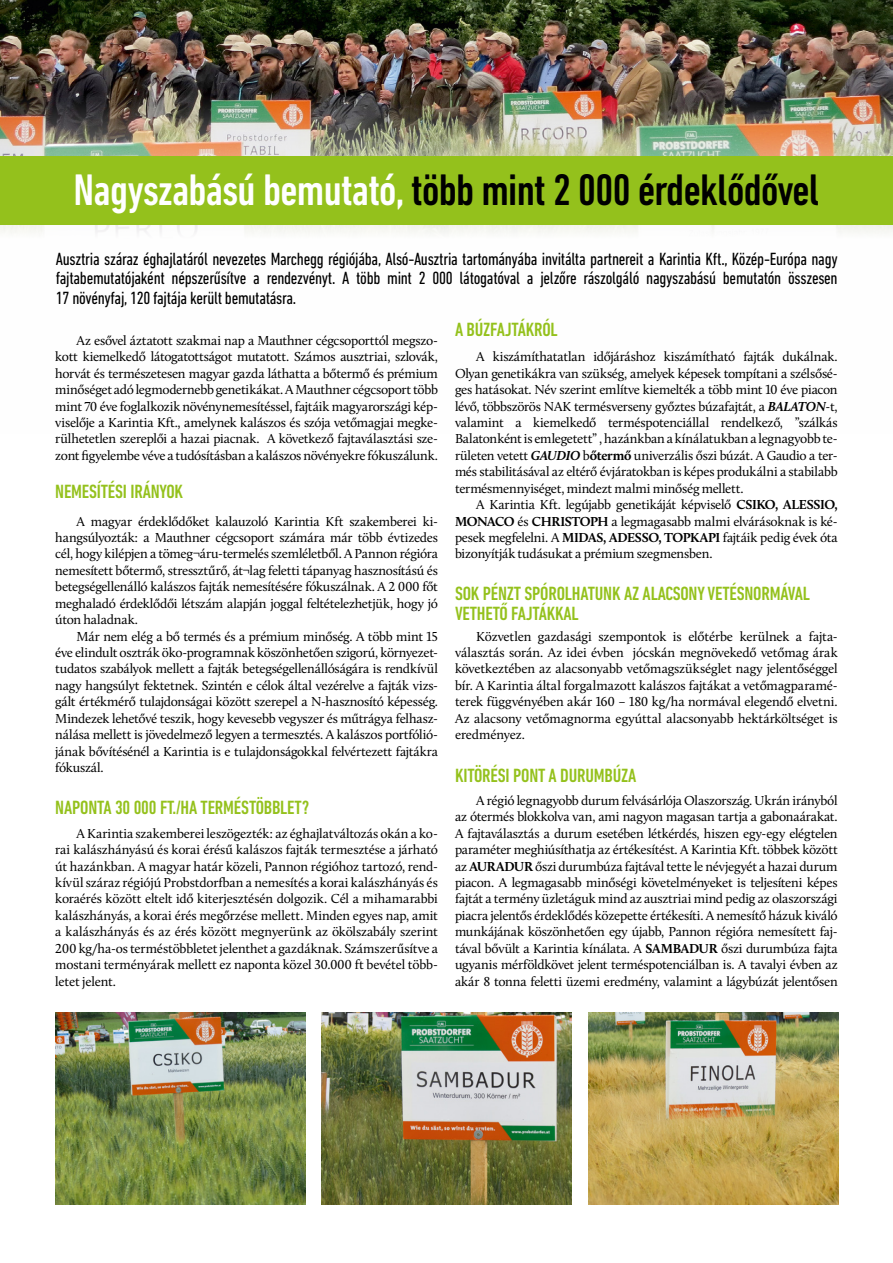
<style>
.page{position:relative;width:893px;height:1263px;background:#fff}
.page>*{position:absolute;margin:0;border:0;box-sizing:border-box;transform-origin:0 0}
.Főcím_1{font:500 condensed 45px "DIN Next LT Pro";letter-spacing:-.015em;color:#000}
.Alcím_2_soros{font:500 condensed 19.5px/20.2px "DIN Next LT Pro";letter-spacing:-.01em;color:#94c11c}
.Alcím_1_soros{font:500 condensed 19.5px "DIN Next LT Pro";letter-spacing:-.01em;color:#94c11c}
.Lead{font:condensed 18px/19.5px "DIN Next LT Pro";letter-spacing:-.015em;color:#000;text-align:justify}
.Kenyérszöveg{font:13.5px/16.5px "Calluna";letter-spacing:-.02em;color:#000;text-align:justify}
.s1{color:#fff}
.s2{font-weight:700;font-style:italic}
.s3{font-weight:700}
</style>
<div class="page">
<img style="left:0;top:0;width:893px;height:234px">
<img style="left:56px;top:1012px;width:249px;height:192px">
<img style="left:322px;top:1012px;width:249px;height:192px">
<img style="left:589px;top:1012px;width:249px;height:192px">
<div style="left:0;top:156px;width:893px;height:69px;background:#94c11c"></div>
<p class="Főcím_1" style="left:74px;top:165px;width:747px"><span class="s1">Nagyszabású bemutató,</span> több mint 2 000 érdeklődővel</p>
<p class="Lead" style="left:56px;top:249px;width:783px">Ausztria száraz éghajlatáról nevezetes Marchegg régiójába, Alsó-Ausztria tartományába invitálta partnereit a Karintia Kft., Közép-Európa nagy fajtabemutatójaként népszerűsítve a rendezvényt. A több mint 2 000 látogatóval a jelzőre rászolgáló nagyszabású bemutatón összesen 17 növényfaj, 120 fajtája került bemutatásra.</p>
<p class="Kenyérszöveg" style="left:55px;top:332px;width:384px;text-indent:21px">Az esővel áztatott szakmai nap a Mauthner cégcsoporttól megszo&shy;kott kiemelkedő látogatottságot mutatott. Számos ausztriai, szlovák, horvát és természetesen magyar gazda láthatta a bőtermő és prémium minőséget adó legmodernebb genetikákat. A Mauthner cégcsoport több mint 70 éve foglalkozik növénynemesítéssel, fajtáik magyarországi kép&shy;viselője a Karintia Kft., amelynek kalászos és szója vetőmagjai megke&shy;rülhetetlen szereplői a hazai piacnak. A következő fajtaválasztási sze&shy;zont figyelembe véve a tudósításban a kalászos növényekre fókuszálunk.</p>
<p class="Alcím_1_soros" style="left:55px;top:481px;width:129px">NEMESÍTÉSI IRÁNYOK</p>
<p class="Kenyérszöveg" style="left:55px;top:513px;width:384px;text-indent:21px">A magyar érdeklődőket kalauzoló Karintia Kft szakemberei ki&shy;hangsúlyozták: a Mauthner cégcsoport számára már több évtizedes cél, hogy kilépjen a tömeg¬áru-termelés szemléletből. A Pannon régióra nemesített bőtermő, stressztűrő, át¬lag feletti tápanyag hasznosítású és betegségellenálló kalászos fajták nemesítésére fókuszálnak. A 2 000 főt meghaladó érdeklődői létszám alapján joggal feltételezhetjük, hogy jó úton haladnak.</p>
<p class="Kenyérszöveg" style="left:55px;top:628px;width:384px;text-indent:21px">Már nem elég a bő termés és a prémium minőség. A több mint 15 éve elindult osztrák öko-programnak köszönhetően szigorú, környezet&shy;tudatos szabályok mellett a fajták betegségellenállóságára is rendkívül nagy hangsúlyt fektetnek. Szintén e célok által vezérelve a fajták vizs&shy;gált értékmérő tulajdonságai között szerepel a N-hasznosító képesség.<br>Mindezek lehetővé teszik, hogy kevesebb vegyszer és műtrágya felhasz&shy;nálása mellett is jövedelmező legyen a termesztés. A kalászos portfólió&shy;jának bővítésénél a Karintia is e tulajdonságokkal felvértezett fajtákra fókuszál.</p>
<p class="Alcím_2_soros" style="left:55px;top:797px;width:256px">NAPONTA 30 000 FT./HA TERMÉSTÖBBLET?</p>
<p class="Kenyérszöveg" style="left:55px;top:825px;width:384px;text-indent:21px">A Karintia szakemberei leszögezték: az éghajlatváltozás okán a ko&shy;rai kalászhányású és korai érésű kalászos fajták termesztése a járható út hazánkban. A magyar határ közeli, Pannon régióhoz tartozó, rend&shy;kívül száraz régiójú Probstdorfban a nemesítés a korai kalászhányás és koraérés között eltelt idő kiterjesztésén dolgozik. Cél a mihamarabbi kalászhányás, a korai érés megőrzése mellett. Minden egyes nap, amit a kalászhányás és az érés között megnyerünk az ökölszabály szerint 200 kg/ha-os terméstöbbletet jelenthet a gazdáknak. Számszerűsítve a mostani terményárak mellett ez naponta közel 30.000 ft bevétel több&shy;letet jelent.</p>
<p class="Alcím_1_soros" style="left:455px;top:318px;width:104px">A BÚZFAJTÁKRÓL</p>
<p class="Kenyérszöveg" style="left:455px;top:348px;width:384px;text-indent:21px">A kiszámíthatatlan időjáráshoz kiszámítható fajták dukálnak.<br>Olyan genetikákra van szükség, amelyek képesek tompítani a szélsősé&shy;ges hatásokat. Név szerint említve kiemelték a több mint 10 éve piacon lévő, többszörös NAK termésverseny győztes búzafajtát, a <span class="s2">BALATON</span>-t, valamint a kiemelkedő terméspotenciállal rendelkező, ”szálkás Balatonként is emlegetett” , hazánkban a kínálatukban a legnagyobb te&shy;rületen vetett <span class="s2">GAUDIO</span> b<span class="s3">őtermő</span> univerzális őszi búzát. A Gaudio a ter&shy;més stabilitásával az eltérő évjáratokban is képes produkálni a stabilabb termésmennyiséget, mindezt malmi minőség mellett.</p>
<p class="Kenyérszöveg" style="left:455px;top:496px;width:384px;text-indent:21px">A Karintia Kft. legújabb genetikáját képviselő <span class="s3">CSIKO, ALESSIO, MONACO</span> és <span class="s3">CHRISTOPH</span> a legmagasabb malmi elvárásoknak is ké&shy;pesek megfelelni. A <span class="s3">MIDAS, ADESSO, TOPKAPI</span> fajtáik pedig évek óta bizonyítják tudásukat a prémium szegmensben.</p>
<p class="Alcím_2_soros" style="left:455px;top:583px;width:356px">SOK PÉNZT SPÓROLHATUNK AZ ALACSONY VETÉSNORMÁVAL<br>VETHETŐ FAJTÁKKAL</p>
<p class="Kenyérszöveg" style="left:455px;top:628px;width:384px;text-indent:21px">Közvetlen gazdasági szempontok is előtérbe kerülnek a fajta&shy;választás során. Az idei évben jócskán megnövekedő vetőmag árak következtében az alacsonyabb vetőmagszükséglet nagy jelentőséggel bír. A Karintia által forgalmazott kalászos fajtákat a vetőmagparamé&shy;terek függvényében akár 160 – 180 kg/ha normával elegendő elvetni.<br>Az alacsony vetőmagnorma egyúttal alacsonyabb hektárköltséget is eredményez.</p>
<p class="Alcím_1_soros" style="left:455px;top:764px;width:183px">KITÖRÉSI PONT A DURUMBÚZA</p>
<p class="Kenyérszöveg" style="left:455px;top:792px;width:384px;text-indent:21px">A régió legnagyobb durum felvásárlója Olaszország. Ukrán irányból az ótermés blokkolva van, ami nagyon magasan tartja a gabonaárakat.<br>A fajtaválasztás a durum esetében létkérdés, hiszen egy-egy elégtelen paraméter meghiúsíthatja az értékesítést. A Karintia Kft. többek között az <span class="s3">AURADUR</span> őszi durumbúza fajtával tette le névjegyét a hazai durum piacon. A legmagasabb minőségi követelményeket is teljesíteni képes fajtát a termény üzletáguk mind az ausztriai mind pedig az olaszországi piacra jelentős érdeklődés közepette értékesíti. A nemesítő házuk kiváló munkájának köszönhetően egy újabb, Pannon régióra nemesített faj&shy;tával bővült a Karintia kínálata. A <span class="s3">SAMBADUR</span> őszi durumbúza fajta ugyanis mérföldkövet jelent terméspotenciálban is. A tavalyi évben az akár 8 tonna feletti üzemi eredmény, valamint a lágybúzát jelentősen</p>
</div>
